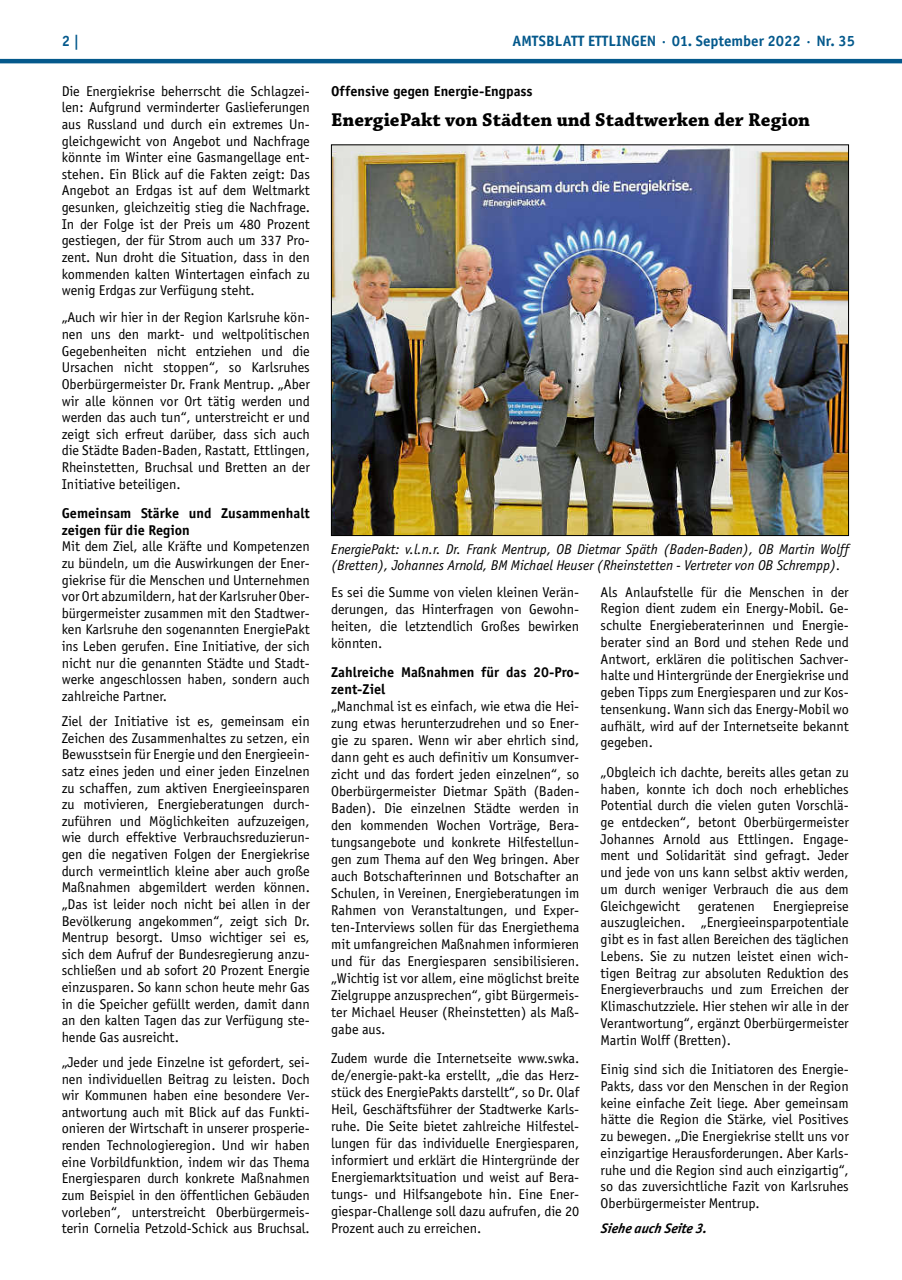
<style>
.page{position:relative;width:902px;height:1280px;background:#fff}
.page>*{position:absolute;margin:0;border:0;box-sizing:border-box;transform-origin:0 0}
.t1{font:700 19.5px "Chaparral Pro";color:#000}
.t2{font:700 15px "Officina Sans";color:#04598c}
.t3{font:14.25px/16.6px "Officina Sans";color:#000;text-align:justify}
.t4{font:italic 14.25px/16.5px "Officina Sans";color:#000}
.t5{font:700 14.25px/16.6px "Officina Sans";color:#000}
.t6{font:italic 700 14.25px "Officina Sans";color:#000}
</style>
<div class="page">
<hr style="left:0;top:59px;width:901px;height:4px;background:#04598c">
<img style="left:333px;top:147px;width:513px;height:387px">
<p class="t2" style="left:62px;top:32px;width:19px">2 |</p>
<p class="t2" style="left:512px;top:32px;width:344px">AMTSBLATT ETTLINGEN · 01. September 2022 · Nr. 35</p>
<p class="t3" style="left:62px;top:83px;width:250px">Die Energiekrise beherrscht die Schlagzei&shy;len: Aufgrund verminderter Gaslieferungen aus Russland und durch ein extremes Un&shy;gleichgewicht von Angebot und Nachfrage könnte im Winter eine Gasmangellage ent&shy;stehen. Ein Blick auf die Fakten zeigt: Das Angebot an Erdgas ist auf dem Weltmarkt gesunken, gleichzeitig stieg die Nachfrage.<br>In der Folge ist der Preis um 480 Prozent gestiegen, der für Strom auch um 337 Pro&shy;zent. Nun droht die Situation, dass in den kommenden kalten Wintertagen einfach zu wenig Erdgas zur Verfügung steht.</p>
<p class="t3" style="left:62px;top:309px;width:250px">„Auch wir hier in der Region Karlsruhe kön&shy;nen uns den markt- und weltpolitischen Gegebenheiten nicht entziehen und die Ursachen nicht stoppen“, so Karlsruhes Oberbürgermeister Dr. Frank Mentrup. „Aber wir alle können vor Ort tätig werden und werden das auch tun“, unterstreicht er und zeigt sich erfreut darüber, dass sich auch die Städte Baden-Baden, Rastatt, Ettlingen, Rheinstetten, Bruchsal und Bretten an der Initiative beteiligen.</p>
<p class="t5" style="left:62px;top:505px;width:250px">Gemeinsam Stärke und Zusammenhalt zeigen für die Region</p>
<p class="t3" style="left:62px;top:538px;width:250px">Mit dem Ziel, alle Kräfte und Kompetenzen zu bündeln, um die Auswirkungen der Ener&shy;giekrise für die Menschen und Unternehmen vor Ort abzumildern, hat der Karlsruher Ober&shy;bürgermeister zusammen mit den Stadtwer&shy;ken Karlsruhe den sogenannten EnergiePakt ins Leben gerufen. Eine Initiative, der sich nicht nur die genannten Städte und Stadt&shy;werke angeschlossen haben, sondern auch zahlreiche Partner.</p>
<p class="t3" style="left:62px;top:713px;width:250px">Ziel der Initiative ist es, gemeinsam ein Zeichen des Zusammenhaltes zu setzen, ein Bewusstsein für Energie und den Energieein&shy;satz eines jeden und einer jeden Einzelnen zu schaffen, zum aktiven Energieeinsparen zu motivieren, Energieberatungen durch&shy;zuführen und Möglichkeiten aufzuzeigen, wie durch effektive Verbrauchsreduzierun&shy;gen die negativen Folgen der Energiekrise durch vermeintlich kleine aber auch große Maßnahmen abgemildert werden können. „Das ist leider noch nicht bei allen in der Bevölkerung angekommen“, zeigt sich Dr.<br>Mentrup besorgt. Umso wichtiger sei es, sich dem Aufruf der Bundesregierung anzu&shy;schließen und ab sofort 20 Prozent Energie einzusparen. So kann schon heute mehr Gas in die Speicher gefüllt werden, damit dann an den kalten Tagen das zur Verfügung ste&shy;hende Gas ausreicht.</p>
<p class="t3" style="left:62px;top:1054px;width:250px">„Jeder und jede Einzelne ist gefordert, sei&shy;nen individuellen Beitrag zu leisten. Doch wir Kommunen haben eine besondere Ver&shy;antwortung auch mit Blick auf das Funkti&shy;onieren der Wirtschaft in unserer prosperie&shy;renden Technologieregion. Und wir haben eine Vorbildfunktion, indem wir das Thema Energiesparen durch konkrete Maßnahmen zum Beispiel in den öffentlichen Gebäuden vorleben“, unterstreicht Oberbürgermeis&shy;terin Cornelia Petzold-Schick aus Bruchsal.</p>
<p class="t5" style="left:331px;top:83px;width:203px">Offensive gegen Energie-Engpass</p>
<h1 class="t1" style="left:331px;top:108px;width:480px">EnergiePakt von Städten und Stadtwerken der Region</h1>
<p class="t4" style="left:331px;top:541px;width:519px">EnergiePakt: v.l.n.r. Dr. Frank Mentrup, OB Dietmar Späth (Baden-Baden), OB Martin Wolff (Bretten), Johannes Arnold, BM Michael Heuser (Rheinstetten - Vertreter von OB Schrempp).</p>
<p class="t3" style="left:331px;top:583px;width:250px">Es sei die Summe von vielen kleinen Verän&shy;derungen, das Hinterfragen von Gewohn&shy;heiten, die letztendlich Großes bewirken könnten.</p>
<p class="t5" style="left:331px;top:664px;width:250px">Zahlreiche Maßnahmen für das 20-Pro&shy;zent-Ziel</p>
<p class="t3" style="left:331px;top:698px;width:250px">„Manchmal ist es einfach, wie etwa die Hei&shy;zung etwas herunterzudrehen und so Ener&shy;gie zu sparen. Wenn wir aber ehrlich sind, dann geht es auch definitiv um Konsumver&shy;zicht und das fordert jeden einzelnen“, so Oberbürgermeister Dietmar Späth (Baden-Baden). Die einzelnen Städte werden in den kommenden Wochen Vorträge, Bera&shy;tungsangebote und konkrete Hilfestellun&shy;gen zum Thema auf den Weg bringen. Aber auch Botschafterinnen und Botschafter an Schulen, in Vereinen, Energieberatungen im Rahmen von Veranstaltungen, und Exper&shy;ten-Interviews sollen für das Energiethema mit umfangreichen Maßnahmen informieren und für das Energiesparen sensibilisieren. „Wichtig ist vor allem, eine möglichst breite Zielgruppe anzusprechen“, gibt Bürgermeis&shy;ter Michael Heuser (Rheinstetten) als Maß&shy;gabe aus.</p>
<p class="t3" style="left:331px;top:1050px;width:250px">Zudem wurde die Internetseite www.swka. de/energie-pakt-ka erstellt, „die das Herz&shy;stück des EnergiePakts darstellt“, so Dr. Olaf Heil, Geschäftsführer der Stadtwerke Karls&shy;ruhe. Die Seite bietet zahlreiche Hilfestel&shy;lungen für das individuelle Energiesparen, informiert und erklärt die Hintergründe der Energiemarktsituation und weist auf Bera&shy;tungs- und Hilfsangebote hin. Eine Ener&shy;giespar-Challenge soll dazu aufrufen, die 20<br>Prozent auch zu erreichen.</p>
<p class="t3" style="left:600px;top:583px;width:250px">Als Anlaufstelle für die Menschen in der Region dient zudem ein Energy-Mobil. Ge&shy;schulte Energieberaterinnen und Energie&shy;berater sind an Bord und stehen Rede und Antwort, erklären die politischen Sachver&shy;halte und Hintergründe der Energiekrise und geben Tipps zum Energiesparen und zur Kos&shy;tensenkung. Wann sich das Energy-Mobil wo aufhält, wird auf der Internetseite bekannt gegeben.</p>
<p class="t3" style="left:600px;top:764px;width:250px">„Obgleich ich dachte, bereits alles getan zu haben, konnte ich doch noch erhebliches Potential durch die vielen guten Vorschlä&shy;ge entdecken“, betont Oberbürgermeister Johannes Arnold aus Ettlingen. Engage&shy;ment und Solidarität sind gefragt. Jeder und jede von uns kann selbst aktiv werden, um durch weniger Verbrauch die aus dem Gleichgewicht geratenen Energiepreise auszugleichen. „Energieeinsparpotentiale gibt es in fast allen Bereichen des täglichen Lebens. Sie zu nutzen leistet einen wich&shy;tigen Beitrag zur absoluten Reduktion des Energieverbrauchs und zum Erreichen der Klimaschutzziele. Hier stehen wir alle in der Verantwortung“, ergänzt Oberbürgermeister Martin Wolff (Bretten).</p>
<p class="t3" style="left:600px;top:1061px;width:250px">Einig sind sich die Initiatoren des Energie-Pakts, dass vor den Menschen in der Region keine einfache Zeit liege. Aber gemeinsam hätte die Region die Stärke, viel Positives zu bewegen. „Die Energiekrise stellt uns vor einzigartige Herausforderungen. Aber Karls&shy;ruhe und die Region sind auch einzigartig“, so das zuversichtliche Fazit von Karlsruhes Oberbürgermeister Mentrup.</p>
<p class="t6" style="left:600px;top:1220px;width:110px">Siehe auch Seite 3.</p>
</div>
